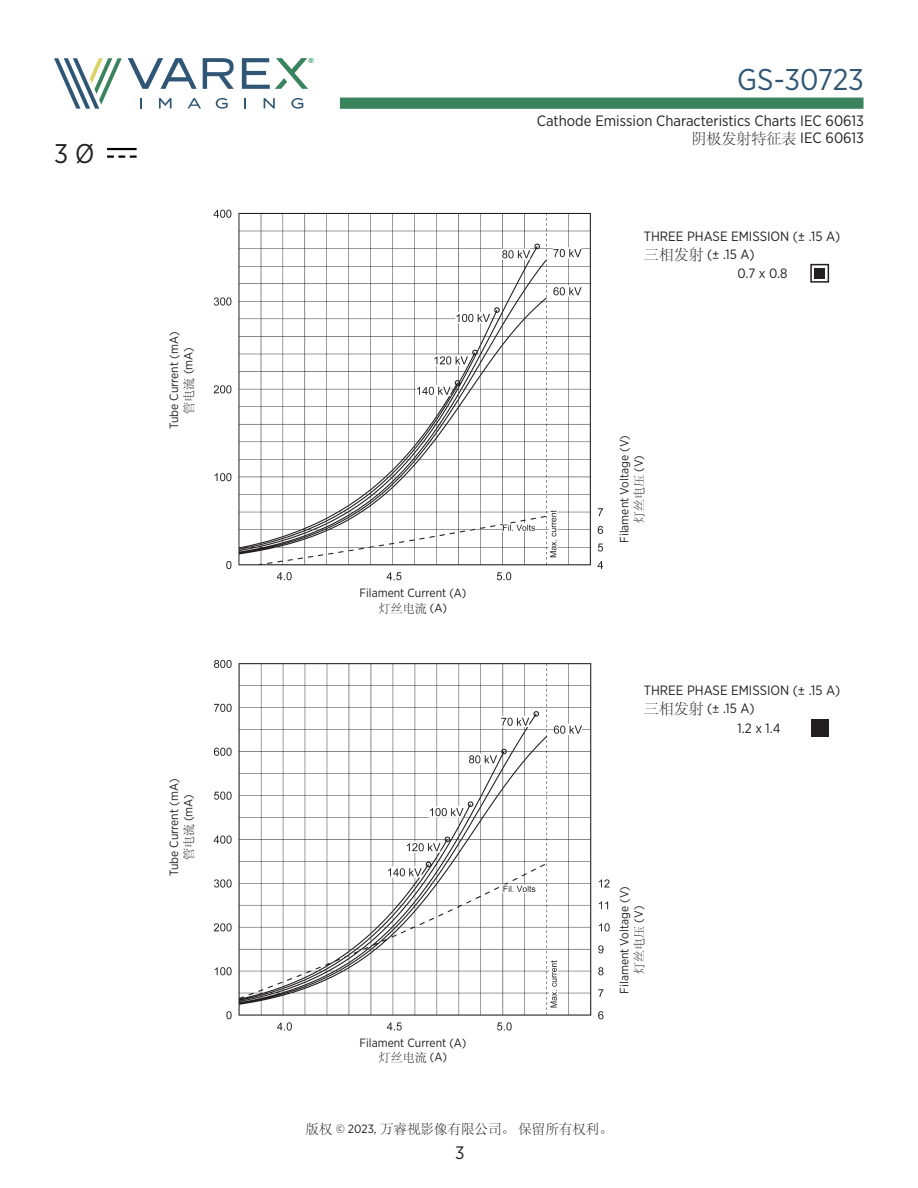
<style>
.page{position:relative;width:918px;height:1188px;background:#fff}
.page>*{position:absolute;margin:0;border:0;box-sizing:border-box;transform-origin:0 0}
.t1{font:30px "Gotham Narrow";color:#305676}
.t2{font:27px "Gotham Narrow";color:#231f20}
.t3{font:18px "Gotham Narrow";color:#231f20}
.t4{font:15px "Gotham Narrow";color:#231f20}
.t5{font:13.5px "Gotham Narrow";color:#231f20}
.t6{font:13.5px "ST Song";color:#231f20}
.t7{font:12px "Gotham Narrow";color:#231f20}
.t8{font:12px "ST Song";color:#231f20}
.t9{font:11.7px "Neutraface Text Book Alt";color:#0a8348}
.s1{font-family:"ST Song"}
.s2{font-family:"Gotham Narrow"}
.s3{font-family:"ST Song";font-size:15px}
.s4{font-family:"Gotham Narrow";font-size:12px}
</style>
<div class="page">
<div style="left:340px;top:98px;width:524px;height:11px;background:#39835d"></div>
<svg style="left:54px;top:58px;width:68px;height:51px"></svg>
<svg style="left:140px;top:98px;width:2px;height:10px"></svg>
<svg style="left:159px;top:98px;width:13px;height:10px"></svg>
<svg style="left:188px;top:98px;width:13px;height:10px"></svg>
<svg style="left:216px;top:98px;width:12px;height:11px"></svg>
<svg style="left:264px;top:98px;width:11px;height:10px"></svg>
<svg style="left:291px;top:98px;width:12px;height:11px"></svg>
<svg style="left:128px;top:58px;width:180px;height:31px"></svg>
<hr style="left:107px;top:148px;width:30px;height:2px;background:#000">
<svg style="left:107px;top:155px;width:30px;height:3px"></svg>
<div style="left:811px;top:719px;width:17px;height:17px;background:#231f20"></div>
<div style="left:810px;top:264px;width:19px;height:19px;border:2px solid #231f20"></div>
<div style="left:815px;top:268px;width:10px;height:10px;background:#231f20"></div>
<img style="left:213px;top:209px;width:391px;height:372px">
<img style="left:214px;top:659px;width:396px;height:372px">
<p class="t2" style="left:54px;top:137px;width:42px">3 Ø</p>
<p class="t7" style="left:166px;top:429px;width:99px;rotate:-90deg">Tube Current (mA)</p>
<p class="t7" style="left:181px;top:414px;width:68px;rotate:-90deg"><span class="s1">管电流</span> (mA)</p>
<p class="t7" style="left:166px;top:876px;width:99px;rotate:-90deg">Tube Current (mA)</p>
<p class="t7" style="left:181px;top:860px;width:68px;rotate:-90deg"><span class="s1">管电流</span> (mA)</p>
<p class="t9" style="left:308px;top:54px;width:7px">®</p>
<p class="t7" style="left:360px;top:586px;width:108px">Filament Current (A)</p>
<p class="t8" style="left:379px;top:600px;width:70px">灯丝电流 <span class="s2">(A)</span></p>
<p class="t7" style="left:360px;top:1035px;width:108px">Filament Current (A)</p>
<p class="t8" style="left:379px;top:1049px;width:70px">灯丝电流 <span class="s2">(A)</span></p>
<h1 class="t1" style="left:737px;top:61px;width:128px">GS-30723</h1>
<p class="t4" style="left:537px;top:112px;width:329px">Cathode Emission Characteristics Charts IEC 60613</p>
<p class="t4" style="left:691px;top:128px;width:174px"><span class="s1">阴极发射特征表</span> IEC 60613</p>
<p class="t5" style="left:644px;top:227px;width:198px">THREE PHASE EMISSION (± .15 A)</p>
<p class="t5" style="left:644px;top:245px;width:112px"><span class="s3">三相发射</span> (± .15 A)</p>
<p class="t5" style="left:738px;top:265px;width:51px">0.7 x 0.8</p>
<p class="t7" style="left:617px;top:543px;width:109px;rotate:-90deg">Filament Voltage (V)</p>
<p class="t8" style="left:631px;top:523px;width:69px;rotate:-90deg">灯丝电压 <span class="s2">(V)</span></p>
<p class="t5" style="left:644px;top:682px;width:198px">THREE PHASE EMISSION (± .15 A)</p>
<p class="t5" style="left:644px;top:700px;width:112px"><span class="s3">三相发射</span> (± .15 A)</p>
<p class="t5" style="left:738px;top:720px;width:45px">1.2 x 1.4</p>
<p class="t7" style="left:617px;top:994px;width:109px;rotate:-90deg">Filament Voltage (V)</p>
<p class="t8" style="left:631px;top:974px;width:69px;rotate:-90deg">灯丝电压 <span class="s2">(V)</span></p>
<p class="t6" style="left:306px;top:1119px;width:309px">版权 <span class="s4">© 2023,</span> 万睿视影像有限公司。 保留所有权利。</p>
<h3 class="t3" style="left:455px;top:1142px;width:11px">3</h3>
</div>
